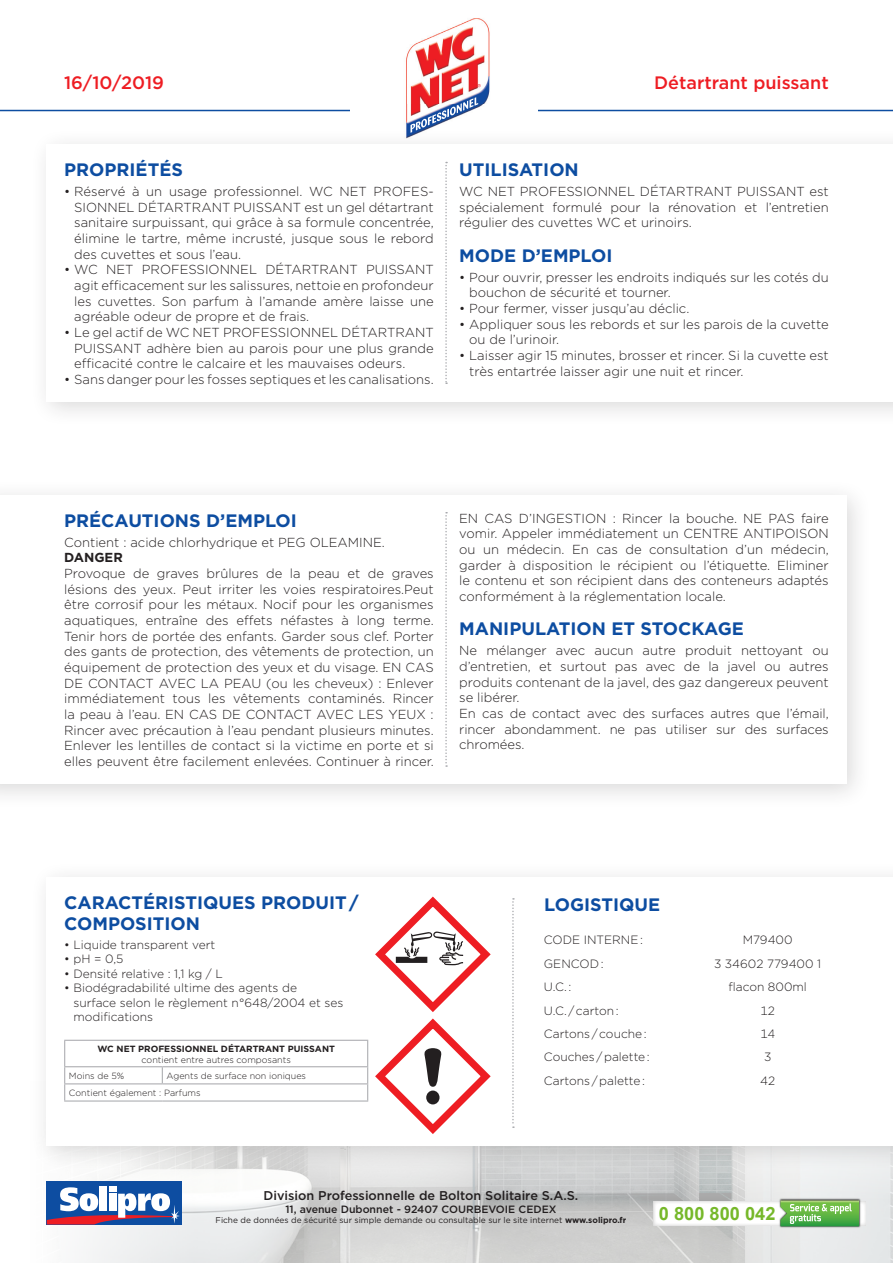
<style>
.page{position:relative;width:893px;height:1263px;background:#fff}
.page>*{position:absolute;margin:0;border:0;box-sizing:border-box;transform-origin:0 0}
.t1{font:700 18.3px "Arial";color:#76b82a}
.t2{font:700 18px/21.6px "Gotham";color:#0d4da1}
.t3{font:500 18px "Gotham";color:#ee1d23}
.t4{font:300 13.05px/15.6px "Gotham";color:#231f20;text-align:justify}
.t5{font:700 13.05px "Gotham";color:#231f20}
.t6{font:500 12.75px "Gotham";color:#231f20}
.t7{font:300 12px/14.4px "Gotham";color:#231f20}
.t8{font:500 10.65px "Gotham";color:#231f20}
.t9{font:300 9px/17.1px "Gotham";color:#231f20}
.t10{font:700 9px "Gotham";color:#231f20}
.t11{font:8.4px "Gotham";color:#231f20}
.s1{font-weight:700}
</style>
<div class="page">
<img style="left:46px;top:1211px;width:847px;height:52px">
<svg style="left:46px;top:1171px;width:847px;height:40px"></svg>
<hr style="left:0;top:110px;width:893px;height:1px;background:#0d4da1">
<div style="left:351px;top:0;width:187px;height:120px;background:#fff"></div>
<img style="left:406px;top:18px;width:84px;height:110px">
<svg style="left:410px;top:97px;width:68px;height:31px"></svg>
<svg style="left:477px;top:84px;width:4px;height:3px"></svg>
<div style="left:30px;top:860px;width:863px;height:311px;background:#231f20;opacity:.17"></div>
<div style="left:47px;top:877px;width:846px;height:268px;background:#fff"></div>
<div style="left:30px;top:128px;width:863px;height:300px;background:#231f20;opacity:.17"></div>
<div style="left:47px;top:145px;width:846px;height:257px;background:#fff"></div>
<div style="left:47px;top:1180px;width:135px;height:44px;background:#0d4da1"></div>
<div style="left:100px;top:1186px;width:7px;height:25px;background:#fff"></div>
<div style="left:109px;top:1186px;width:7px;height:6px;background:#fff"></div>
<svg style="left:47px;top:1187px;width:133px;height:37px"></svg>
<div style="left:653px;top:1201px;width:213px;height:25px;background:#fff"></div>
<img style="left:778px;top:1198px;width:84px;height:31px">
<svg style="left:780px;top:1200px;width:79px;height:26px;background:#78be65"></svg>
<svg style="left:445px;top:162px;width:2px;height:222px"></svg>
<div style="left:0;top:478px;width:872px;height:332px;background:#231f20;opacity:.17"></div>
<div style="left:0;top:495px;width:846px;height:289px;background:#fff"></div>
<svg style="left:445px;top:512px;width:2px;height:255px"></svg>
<hr style="left:64px;top:1066px;width:98px;height:1px;background:#a8a9ad">
<hr style="left:162px;top:1066px;width:206px;height:1px;background:#a8a9ad">
<svg style="left:162px;top:1067px;width:1px;height:16px"></svg>
<hr style="left:64px;top:1040px;width:98px;height:1px;background:#a8a9ad">
<hr style="left:162px;top:1040px;width:206px;height:1px;background:#a8a9ad">
<hr style="left:64px;top:1083px;width:98px;height:1px;background:#a8a9ad">
<svg style="left:64px;top:1041px;width:1px;height:59px"></svg>
<hr style="left:162px;top:1083px;width:206px;height:1px;background:#a8a9ad">
<svg style="left:367px;top:1041px;width:1px;height:59px"></svg>
<hr style="left:64px;top:1100px;width:98px;height:1px;background:#a8a9ad">
<hr style="left:162px;top:1100px;width:206px;height:1px;background:#a8a9ad">
<svg style="left:512px;top:898px;width:2px;height:230px"></svg>
<svg style="left:375px;top:896px;width:116px;height:238px"></svg>
<h2 class="t3" style="left:64px;top:70px;width:101px">16/10/2019</h2>
<h2 class="t3" style="left:654px;top:70px;width:176px">Détartrant puissant</h2>
<h2 class="t2" style="left:64px;top:159px;width:120px">PROPRIÉTÉS</h2>
<p class="t4" style="left:74px;top:183px;width:361px;text-indent:-10px">• Réservé à un usage professionnel. WC NET PROFES-SIONNEL DÉTARTRANT PUISSANT est un gel détartrant sanitaire surpuissant, qui grâce à sa formule concentrée, élimine le tartre, même incrusté, jusque sous le rebord des cuvettes et sous l’eau.</p>
<p class="t4" style="left:74px;top:262px;width:361px;text-indent:-10px">• WC NET PROFESSIONNEL DÉTARTRANT PUISSANT agit efficacement sur les salissures, nettoie en profondeur les cuvettes. Son parfum à l’amande amère laisse une agréable odeur de propre et de frais.</p>
<p class="t4" style="left:74px;top:324px;width:361px;text-indent:-10px">• Le gel actif de WC NET PROFESSIONNEL DÉTARTRANT PUISSANT adhère bien au parois pour une plus grande efficacité contre le calcaire et les mauvaises odeurs.</p>
<p class="t4" style="left:64px;top:371px;width:371px">• Sans danger pour les fosses septiques et les canalisations.</p>
<h2 class="t2" style="left:459px;top:159px;width:121px">UTILISATION</h2>
<p class="t4" style="left:459px;top:183px;width:371px">WC NET PROFESSIONNEL DÉTARTRANT PUISSANT est spécialement formulé pour la rénovation et l’entretien régulier des cuvettes WC et urinoirs.</p>
<h2 class="t2" style="left:459px;top:244px;width:155px">MODE D’EMPLOI</h2>
<p class="t4" style="left:469px;top:269px;width:361px;text-indent:-10px">• Pour ouvrir, presser les endroits indiqués sur les cotés du bouchon de sécurité et tourner.</p>
<p class="t4" style="left:459px;top:300px;width:232px">• Pour fermer, visser jusqu’au déclic.</p>
<p class="t4" style="left:469px;top:316px;width:361px;text-indent:-10px">• Appliquer sous les rebords et sur les parois de la cuvette ou de l’urinoir.</p>
<p class="t4" style="left:469px;top:347px;width:361px;text-indent:-10px">• Laisser agir 15 minutes, brosser et rincer. Si la cuvette est très entartrée laisser agir une nuit et rincer.</p>
<h2 class="t2" style="left:64px;top:509px;width:234px">PRÉCAUTIONS D’EMPLOI</h2>
<p class="t4" style="left:64px;top:534px;width:322px">Contient : acide chlorhydrique et PEG OLEAMINE.</p>
<p class="t5" style="left:64px;top:549px;width:60px">DANGER</p>
<p class="t4" style="left:64px;top:565px;width:371px">Provoque de graves brûlures de la peau et de graves lésions des yeux. Peut irriter les voies respiratoires.Peut être corrosif pour les métaux. Nocif pour les organismes aquatiques, entraîne des effets néfastes à long terme.<br>Tenir hors de portée des enfants. Garder sous clef. Porter des gants de protection, des vêtements de protection, un équipement de protection des yeux et du visage. EN CAS DE CONTACT AVEC LA PEAU (ou les cheveux) : Enlever immédiatement tous les vêtements contaminés. Rincer la peau à l’eau. EN CAS DE CONTACT AVEC LES YEUX :<br>Rincer avec précaution à l’eau pendant plusieurs minutes.<br>Enlever les lentilles de contact si la victime en porte et si elles peuvent être facilement enlevées. Continuer à rincer.</p>
<p class="t4" style="left:459px;top:510px;width:371px">EN CAS D’INGESTION : Rincer la bouche. NE PAS faire vomir. Appeler immédiatement un CENTRE ANTIPOISON ou un médecin. En cas de consultation d’un médecin, garder à disposition le récipient ou l’étiquette. Eliminer le contenu et son récipient dans des conteneurs adaptés conformément à la réglementation locale.</p>
<h2 class="t2" style="left:459px;top:618px;width:286px">MANIPULATION ET STOCKAGE</h2>
<p class="t4" style="left:459px;top:643px;width:371px;text-align:left">Ne mélanger avec aucun autre produit nettoyant ou d’entretien, et surtout pas avec de la javel ou autres produits contenant de la javel, des gaz dangereux peuvent se libérer.<br>En cas de contact avec des surfaces autres que l’émail, rincer abondamment. ne pas utiliser sur des surfaces chromées.</p>
<h2 class="t2" style="left:64px;top:891px;width:296px">CARACTÉRISTIQUES PRODUIT /<br>COMPOSITION</h2>
<p class="t7" style="left:64px;top:937px;width:153px">• Liquide transparent vert</p>
<p class="t7" style="left:64px;top:951px;width:61px">• pH = 0,5</p>
<p class="t7" style="left:64px;top:966px;width:160px">• Densité relative : 1,1 kg / L</p>
<p class="t7" style="left:73px;top:980px;width:271px;text-indent:-9px">• Biodégradabilité ultime des agents de<br>surface selon le règlement n°648/2004 et ses modifications</p>
<p class="t10" style="left:97px;top:1042px;width:239px">WC NET PROFESSIONNEL DÉTARTRANT PUISSANT</p>
<p class="t9" style="left:142px;top:1050px;width:151px">contient entre autres composants</p>
<p class="t9" style="left:69px;top:1067px;width:57px">Moins de 5%</p>
<p class="t9" style="left:69px;top:1067px;width:239px;text-indent:98px">Agents de surface non ioniques<br>Contient également : Parfums</p>
<h2 class="t2" style="left:544px;top:894px;width:117px">LOGISTIQUE</h2>
<p class="t7" style="left:544px;top:933px;width:101px">CODE INTERNE :</p>
<p class="t7" style="left:743px;top:933px;width:51px">M79400</p>
<p class="t7" style="left:544px;top:956px;width:61px">GENCOD :</p>
<p class="t7" style="left:714px;top:956px;width:109px">3 34602 779400 1</p>
<p class="t7" style="left:544px;top:979px;width:29px">U.C. :</p>
<p class="t7" style="left:728px;top:979px;width:80px">flacon 800ml</p>
<p class="t7" style="left:544px;top:1003px;width:76px">U.C. / carton :</p>
<p class="t7" style="left:760px;top:1003px;width:16px">12</p>
<p class="t7" style="left:544px;top:1026px;width:104px">Cartons / couche :</p>
<p class="t7" style="left:760px;top:1026px;width:16px">14</p>
<p class="t7" style="left:544px;top:1049px;width:107px">Couches / palette :</p>
<p class="t7" style="left:764px;top:1049px;width:9px">3</p>
<p class="t7" style="left:544px;top:1073px;width:103px">Cartons / palette :</p>
<p class="t7" style="left:760px;top:1073px;width:17px">42</p>
<p class="t6" style="left:264px;top:1187px;width:316px">Division Professionnelle de Bolton Solitaire S.A.S.</p>
<p class="t8" style="left:285px;top:1202px;width:273px">11, avenue Dubonnet - 92407 COURBEVOIE CEDEX</p>
<p class="t11" style="left:216px;top:1215px;width:412px">Fiche de données de sécurité sur simple demande ou consultable sur le site internet <span class="s1">www.solipro.fr</span></p>
<h1 class="t1" style="left:659px;top:1201px;width:118px">0 800 800 042</h1>
</div>
